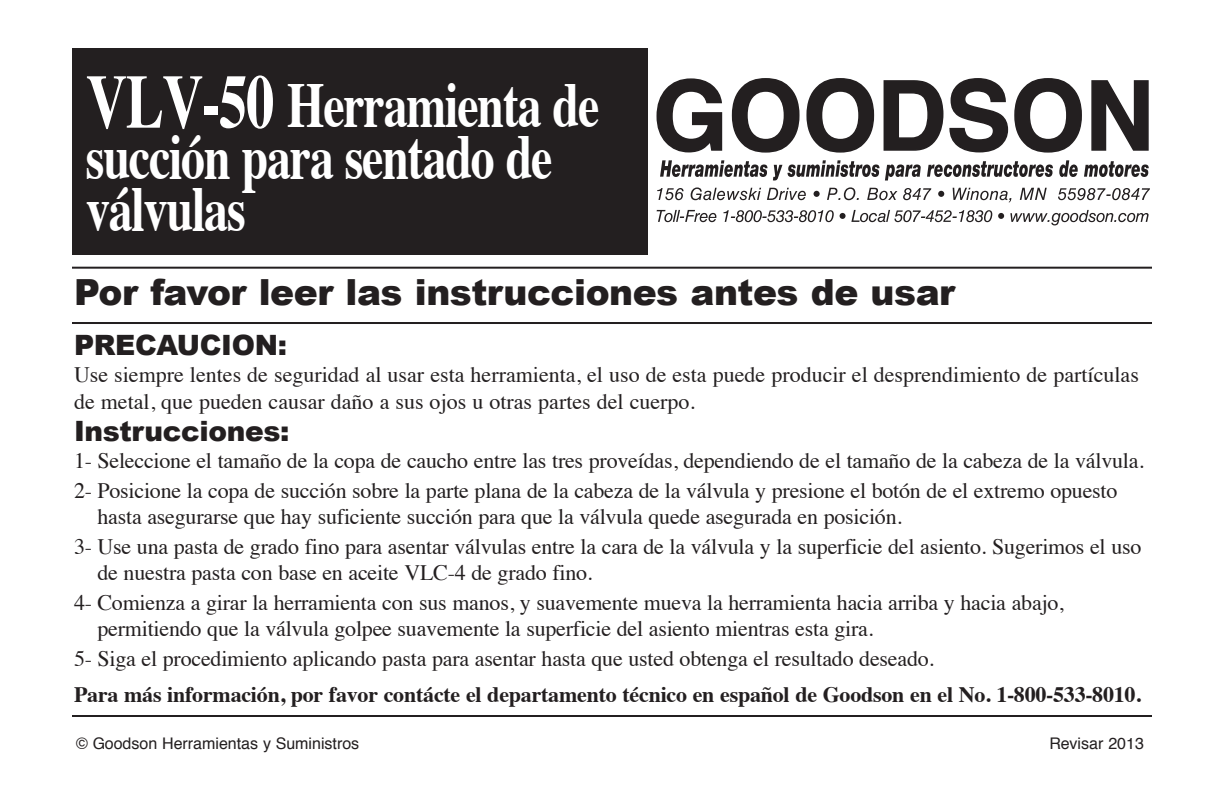
<style>
.page{position:relative;width:1224px;height:792px;background:#fff}
.page>*{position:absolute;margin:0;border:0;box-sizing:border-box;transform-origin:0 0}
.t1{font:700 64px/51.8px "Times";letter-spacing:-.025em;color:#fff;scale:.75 1}
.t2{font:900 36px "Arial";letter-spacing:-.015em;color:#231f20}
.t3{font:900 28px "Arial";letter-spacing:-.015em;color:#231f20}
.t4{font:22px/30px "Times";letter-spacing:-.01em;color:#231f20}
.t5{font:700 22px "Times";letter-spacing:-.01em;color:#231f20}
.t6{font:16px "Helvetica";color:#231f20}
.s1{font-size:76px}
</style>
<div class="page">
<div style="left:72px;top:48px;width:576px;height:207px;background:#231f20"></div>
<hr style="left:72px;top:267px;width:1080px;height:2px;background:#231f20">
<hr style="left:72px;top:322px;width:1080px;height:2px;background:#231f20">
<hr style="left:72px;top:715px;width:1080px;height:2px;background:#231f20">
<svg style="left:657px;top:78px;width:66px;height:75px"></svg>
<svg style="left:731px;top:78px;width:69px;height:75px"></svg>
<svg style="left:806px;top:78px;width:69px;height:75px"></svg>
<svg style="left:883px;top:78px;width:199px;height:75px"></svg>
<svg style="left:1091px;top:80px;width:58px;height:71px"></svg>
<svg style="left:657px;top:188px;width:27px;height:12px"></svg>
<svg style="left:691px;top:187px;width:70px;height:13px"></svg>
<svg style="left:767px;top:188px;width:39px;height:12px"></svg>
<svg style="left:814px;top:191px;width:6px;height:6px"></svg>
<svg style="left:827px;top:187px;width:32px;height:13px"></svg>
<svg style="left:867px;top:188px;width:30px;height:12px"></svg>
<svg style="left:903px;top:188px;width:28px;height:12px"></svg>
<svg style="left:938px;top:191px;width:6px;height:6px"></svg>
<svg style="left:953px;top:188px;width:58px;height:15px"></svg>
<svg style="left:1020px;top:188px;width:27px;height:12px"></svg>
<svg style="left:1058px;top:188px;width:92px;height:12px"></svg>
<svg style="left:657px;top:210px;width:59px;height:12px"></svg>
<svg style="left:723px;top:210px;width:111px;height:12px"></svg>
<svg style="left:840px;top:210px;width:152px;height:12px"></svg>
<svg style="left:998px;top:213px;width:6px;height:6px"></svg>
<svg style="left:1010px;top:210px;width:139px;height:15px"></svg>
<svg style="left:660px;top:160px;width:261px;height:21px"></svg>
<svg style="left:927px;top:161px;width:126px;height:16px"></svg>
<svg style="left:1059px;top:160px;width:19px;height:17px"></svg>
<svg style="left:1084px;top:161px;width:65px;height:16px"></svg>
<h1 class="t1" style="left:86px;top:85px;width:686px"><span class="s1">VLV-50</span> Herramienta de succión para sentado de válvulas</h1>
<h2 class="t2" style="left:74px;top:265px;width:883px">Por favor leer las instrucciones antes de usar</h2>
<p class="t3" style="left:74px;top:324px;width:215px">PRECAUCION:</p>
<p class="t4" style="left:74px;top:364px;width:1066px;line-height:26.4px">Use siempre lentes de seguridad al usar esta herramienta, el uso de esta puede producir el desprendimiento de partículas de metal, que pueden causar daño a sus ojos u otras partes del cuerpo.</p>
<p class="t3" style="left:74px;top:410px;width:217px">Instrucciones:</p>
<p class="t4" style="left:74px;top:448px;width:1071px">1- Seleccione el tamaño de la copa de caucho entre las tres proveídas, dependiendo de el tamaño de la cabeza de la válvula.<br>2- Posicione la copa de succión sobre la parte plana de la cabeza de la válvula y presione el botón de el extremo opuesto</p>
<p class="t4" style="left:74px;top:504px;width:1069px;text-indent:23px">hasta asegurarse que hay suficiente succión para que la válvula quede asegurada en posición.<br>3- Use una pasta de grado fino para asentar válvulas entre la cara de la válvula y la superficie del asiento. Sugerimos el uso</p>
<p class="t4" style="left:74px;top:560px;width:991px;text-indent:23px">de nuestra pasta con base en aceite VLC-4 de grado fino.<br>4- Comienza a girar la herramienta con sus manos, y suavemente mueva la herramienta hacia arriba y hacia abajo,</p>
<p class="t4" style="left:74px;top:616px;width:862px;text-indent:23px">permitiendo que la válvula golpee suavemente la superficie del asiento mientras esta gira.<br>5- Siga el procedimiento aplicando pasta para asentar hasta que usted obtenga el resultado deseado.</p>
<p class="t5" style="left:74px;top:686px;width:1068px">Para más información, por favor contácte el departamento técnico en español de Goodson en el No. 1-800-533-8010.</p>
<p class="t6" style="left:76px;top:736px;width:285px">© Goodson Herramientas y Suministros</p>
<p class="t6" style="left:1049px;top:736px;width:96px">Revisar 2013</p>
</div>
